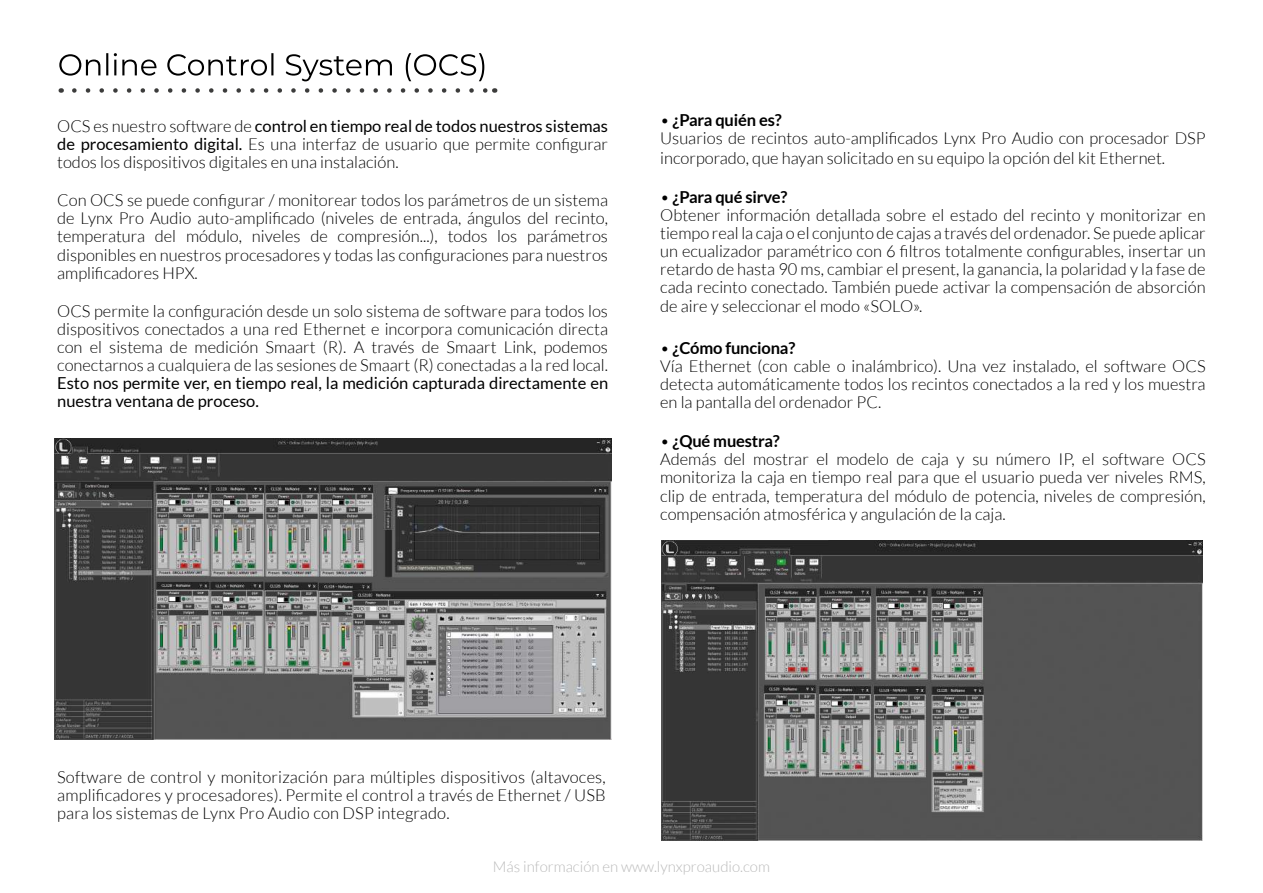
<style>
.page{position:relative;width:1263px;height:893px;background:#fff}
.page>*{position:absolute;margin:0;border:0;box-sizing:border-box;transform-origin:0 0}
.t1{font:300 16.5px/18px "Lato";color:#000}
.t2{font:16.5px/18px "Lato";color:#000}
.t3{font:300 15px "Lato";color:#bababa}
.s1{font-weight:400}
.s2{font-weight:700}
</style>
<div class="page">
<svg style="left:59px;top:53px;width:425px;height:28px"></svg>
<img style="left:661px;top:541px;width:541px;height:300px">
<img style="left:55px;top:439px;width:556px;height:301px">
<svg style="left:74px;top:88px;width:413px;height:5px"></svg>
<p class="t1" style="left:57px;top:117px;width:552px;text-align:justify">OCS es nuestro software de <span class="s1">control en tiempo real de todos nuestros sistemas de procesamiento digital.</span> Es una interfaz de usuario que permite configurar todos los dispositivos digitales en una instalación.</p>
<p class="t1" style="left:57px;top:191px;width:552px;text-align:justify">Con OCS se puede configurar / monitorear todos los parámetros de un sistema de Lynx Pro Audio auto-amplificado (niveles de entrada, ángulos del recinto, temperatura del módulo, niveles de compresión...), todos los parámetros disponibles en nuestros procesadores y todas las configuraciones para nuestros amplificadores HPX.</p>
<p class="t1" style="left:57px;top:302px;width:552px;text-align:justify">OCS permite la configuración desde un solo sistema de software para todos los dispositivos conectados a una red Ethernet e incorpora comunicación directa con el sistema de medición Smaart (R). A través de Smaart Link, podemos conectarnos a cualquiera de las sesiones de Smaart (R) conectadas a la red local.</p>
<p class="t2" style="left:57px;top:374px;width:552px">Esto nos permite ver, en tiempo real, la medición capturada directamente en nuestra ventana de proceso.</p>
<p class="t1" style="left:660px;top:111px;width:547px;line-height:18.8px">• <span class="s2">¿Para quién es?<br></span>Usuarios de recintos auto-amplificados Lynx Pro Audio con procesador DSP incorporado, que hayan solicitado en su equipo la opción del kit Ethernet.</p>
<p class="t1" style="left:660px;top:188px;width:547px">• <span class="s2">¿Para qué sirve?<br></span>Obtener información detallada sobre el estado del recinto y monitorizar en tiempo real la caja o el conjunto de cajas a través del ordenador. Se puede aplicar un ecualizador paramétrico con 6 filtros totalmente configurables, insertar un retardo de hasta 90 ms, cambiar el present, la ganancia, la polaridad y la fase de cada recinto conectado. También puede activar la compensación de absorción de aire y seleccionar el modo «SOLO».</p>
<p class="t1" style="left:660px;top:339px;width:547px">• <span class="s2">¿Cómo funciona?<br></span>Vía Ethernet (con cable o inalámbrico). Una vez instalado, el software OCS detecta automáticamente todos los recintos conectados a la red y los muestra en la pantalla del ordenador PC.</p>
<p class="t1" style="left:660px;top:432px;width:547px">• <span class="s2">¿Qué muestra?<br></span>Además del mostrar el modelo de caja y su número IP, el software OCS monitoriza la caja en tiempo real para que el usuario pueda ver niveles RMS, clip de entrada, temperatura del módulo de potencia, niveles de compresión, compensación atmosférica y angulación de la caja.</p>
<p class="t1" style="left:57px;top:768px;width:550px;text-align:justify">Software de control y monitorización para múltiples dispositivos (altavoces, amplificadores y procesadores). Permite el control a través de Ethernet / USB para los sistemas de Lynx Pro Audio con DSP integrado.</p>
<p class="t3" style="left:493px;top:858px;width:279px">Más información en www.lynxproaudio.com</p>
</div>
